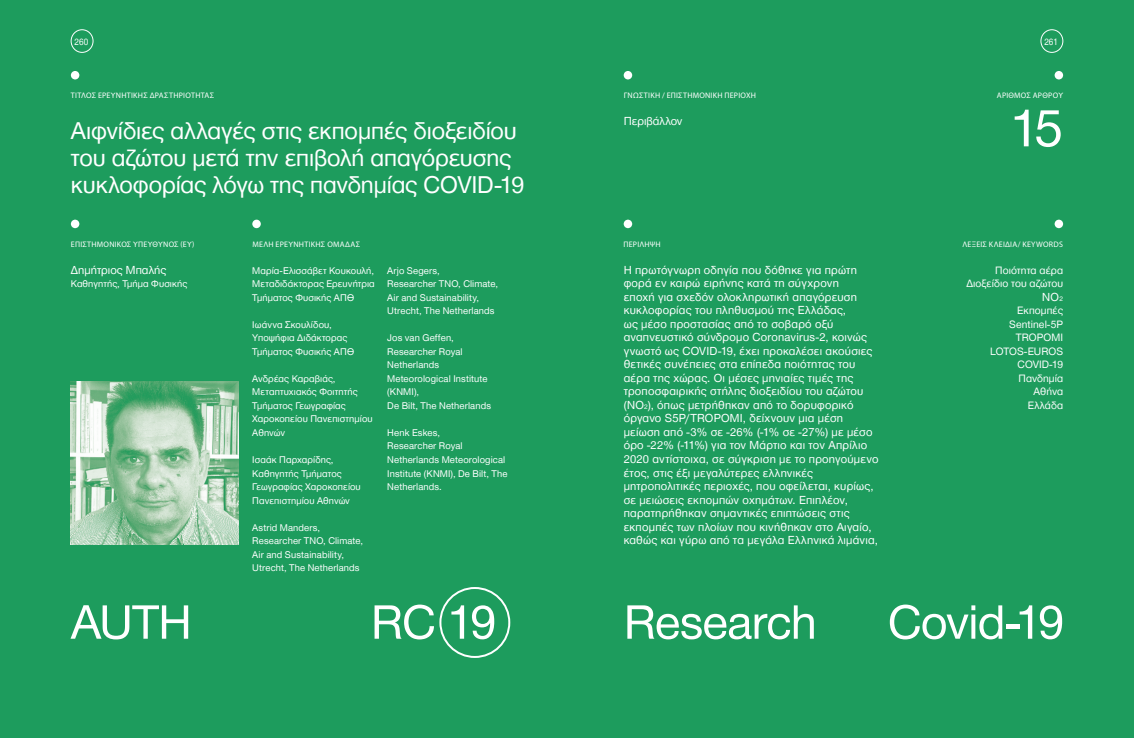
<style>
.page{position:relative;width:1134px;height:738px;background:#fff}
.page>*{position:absolute;margin:0;border:0;box-sizing:border-box;transform-origin:0 0}
.t1{font:55px "Helvetica Neue Greek";color:#fff}
.t2{font:50px "Helvetica Neue Greek";letter-spacing:-.015em;color:#fff}
.t3{font:25px/27px "Helvetica Neue Greek";letter-spacing:-.005em;color:#fff}
.t4{font:12px/13.5px "Helvetica Neue Greek";letter-spacing:.02em;color:#fff}
.t5{font:12px "Helvetica Neue Greek";color:#fff}
.t6{font:11px/13.5px "Helvetica Neue Greek";letter-spacing:.005em;color:#fff;text-align:right}
.t7{font:10px/13.5px "Helvetica Neue Greek";letter-spacing:.01em;color:#fff}
.t8{font:9.8px "Helvetica Neue Greek";letter-spacing:-.005em;color:#fff;scale:.9 1}
.t9{font:8px "Myriad Pro";letter-spacing:.025em;color:#fff}
.s1{font-size:7px}
</style>
<div class="page">
<div style="left:0;top:0;width:1134px;height:737px;background:#1d9c5d"></div>
<img style="left:71px;top:381px;width:167px;height:163px">
<div style="left:71px;top:71px;width:8px;height:8px;background:#fff;border-radius:50%"></div>
<div style="left:624px;top:71px;width:8px;height:8px;background:#fff;border-radius:50%"></div>
<div style="left:1054px;top:71px;width:9px;height:8px;background:#fff;border-radius:50%"></div>
<div style="left:71px;top:219px;width:8px;height:9px;background:#fff;border-radius:50%"></div>
<div style="left:624px;top:219px;width:8px;height:9px;background:#fff;border-radius:50%"></div>
<div style="left:1054px;top:219px;width:9px;height:9px;background:#fff;border-radius:50%"></div>
<div style="left:439px;top:586px;width:71px;height:71px;border:2px solid #fff;border-radius:50%"></div>
<div style="left:71px;top:29px;width:22px;height:24px;border:1px solid #fff;border-radius:50%"></div>
<div style="left:1041px;top:29px;width:22px;height:24px;border:1px solid #fff;border-radius:50%"></div>
<svg style="left:252px;top:219px;width:9px;height:9px"></svg>
<p class="t8" style="left:74px;top:36px;width:17px">260</p>
<p class="t8" style="left:1044px;top:36px;width:16px">261</p>
<p class="t9" style="left:71px;top:90px;width:145px">ΤΊΤΛΟΣ ΕΡΕΥΝΗΤΙΚΉΣ ΔΡΑΣΤΗΡΙΌΤΗΤΑΣ</p>
<h3 class="t3" style="left:71px;top:117px;width:455px">Αιφνίδιες αλλαγές στις εκπομπές διοξειδίου του αζώτου μετά την επιβολή απαγόρευσης κυκλοφορίας λόγω της πανδημίας COVID-19</h3>
<p class="t9" style="left:71px;top:239px;width:125px">ΕΠΙΣΤΗΜΟΝΙΚΟΣ ΥΠΕΎΘΥΝΟΣ (ΕΥ)</p>
<p class="t9" style="left:252px;top:239px;width:109px">ΜΈΛΗ ΕΡΕΥΝΗΤΙΚΉΣ ΟΜΆΔΑΣ</p>
<p class="t4" style="left:71px;top:263px;width:97px">Δημήτριος Μπαλής</p>
<p class="t7" style="left:71px;top:277px;width:118px">Καθηγητής, Τμήμα Φυσικής</p>
<p class="t7" style="left:252px;top:263px;width:124px;text-align:justify">Μαρία-Ελισσάβετ Κουκουλή, Μεταδιδάκτορας Ερευνήτρια Τμήματος Φυσικής ΑΠΘ</p>
<p class="t7" style="left:252px;top:317px;width:103px">Ιωάννα Σκουλίδου,<br>Υποψήφια Διδάκτορας<br>Τμήματος Φυσικής ΑΠΘ</p>
<p class="t7" style="left:252px;top:371px;width:122px">Ανδρέας Καραβιάς,<br>Μεταπτυχιακός Φοιτητής<br>Τμήματος Γεωγραφίας<br>Χαροκοπείου Πανεπιστημίου<br>Αθηνών</p>
<p class="t7" style="left:252px;top:452px;width:110px">Ισαάκ Παρχαρίδης,<br>Καθηγητής Τμήματος<br>Γεωγραφίας Χαροκοπείου<br>Πανεπιστημίου Αθηνών</p>
<p class="t7" style="left:252px;top:520px;width:112px">Astrid Manders,<br>Researcher TNO, Climate,<br>Air and Sustainability,<br>Utrecht, The Netherlands</p>
<p class="t7" style="left:387px;top:263px;width:112px">Arjo Segers,<br>Researcher TNO, Climate,<br>Air and Sustainability,<br>Utrecht, The Netherlands</p>
<p class="t7" style="left:387px;top:331px;width:105px">Jos van Geffen,<br>Researcher Royal<br>Netherlands<br>Meteorological Institute (KNMI),<br>De Bilt, The Netherlands</p>
<p class="t7" style="left:387px;top:425px;width:122px">Henk Eskes,<br>Researcher Royal<br>Netherlands Meteorological<br>Institute (KNMI), De Bilt, The<br>Netherlands.</p>
<p class="t9" style="left:624px;top:90px;width:134px">ΓΝΩΣΤΙΚΉ / ΕΠΙΣΤΗΜΟΝΙΚΉ ΠΕΡΙΟΧΉ</p>
<p class="t9" style="left:997px;top:90px;width:68px">ΑΡΙΘΜΌΣ ΆΡΘΡΟΥ</p>
<p class="t5" style="left:624px;top:115px;width:60px">Περιβάλλον</p>
<h1 class="t1" style="left:1011px;top:99px;width:54px">15</h1>
<p class="t9" style="left:623px;top:239px;width:38px">ΠΕΡΊΛΗΨΗ</p>
<p class="t9" style="left:962px;top:239px;width:102px">ΛΈΞΕΙΣ ΚΛΕΙΔΙΆ/ KEYWORDS</p>
<p class="t4" style="left:624px;top:263px;width:256px">Η πρωτόγνωρη οδηγία που δόθηκε για πρώτη φορά εν καιρώ ειρήνης κατά τη σύγχρονη<br>εποχή για σχεδόν ολοκληρωτική απαγόρευση κυκλοφορίας του πληθυσμού της Ελλάδας,<br>ως μέσο προστασίας από το σοβαρό οξύ αναπνευστικό σύνδρομο Coronavirus-2, κοινώς γνωστό ως COVID-19, έχει προκαλέσει ακούσιες θετικές συνέπειες στα επίπεδα ποιότητας του αέρα της χώρας. Οι μέσες μηνιαίες τιμές της τροποσφαιρικής στήλης διοξειδίου του αζώτου (NO<span class="s1">2</span>), όπως μετρήθηκαν από το δορυφορικό όργανο S5P/TROPOMI, δείχνουν μια μέση μείωση από -3% σε -26% (-1% σε -27%) με μέσο όρο -22% (-11%) για τον Μάρτιο και τον Απρίλιο 2020 αντίστοιχα, σε σύγκριση με το προηγούμενο έτος, στις έξι μεγαλύτερες ελληνικές μητροπολιτικές περιοχές, που οφείλεται, κυρίως, σε μειώσεις εκπομπών οχημάτων. Επιπλέον, παρατηρήθηκαν σημαντικές επιπτώσεις στις εκπομπές των πλοίων που κινήθηκαν στο Αιγαίο, καθώς και γύρω από τα μεγάλα Ελληνικά λιμάνια,</p>
<p class="t6" style="left:966px;top:263px;width:98px">Ποιότητα αέρα<br>Διοξείδιο του αζώτου</p>
<p class="t4" style="left:1042px;top:290px;width:22px">NO<span class="s1">2</span></p>
<p class="t6" style="left:990px;top:303px;width:74px">Εκπομπές<br>Sentinel-5P<br>TROPOMI<br>LOTOS-EUROS<br>COVID-19<br>Πανδημία<br>Αθήνα<br>Ελλάδα</p>
<h2 class="t2" style="left:71px;top:595px;width:123px">AUTH</h2>
<h2 class="t2" style="left:371px;top:595px;width:127px">RC 19</h2>
<h2 class="t2" style="left:624px;top:595px;width:195px">Research</h2>
<h2 class="t2" style="left:888px;top:595px;width:178px">Covid-19</h2>
</div>
